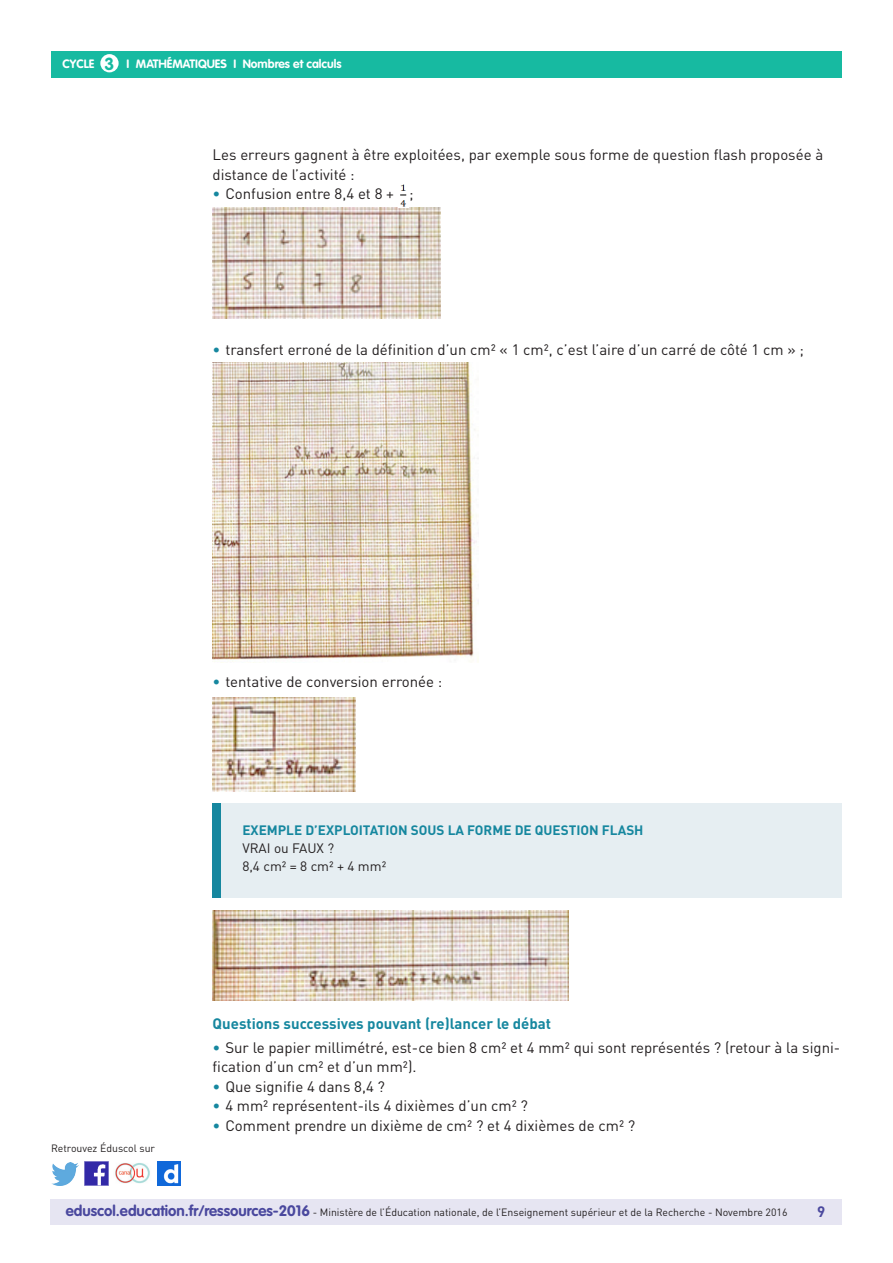
<style>
.page{position:relative;width:893px;height:1263px;background:#fff}
.page>*{position:absolute;margin:0;border:0;box-sizing:border-box;transform-origin:0 0}
.t1{font:700 17.25px "VAG Rounded Std";color:#17baa1}
._08_Liste_à_puces_ni{font:15px/19.5px "DIN Pro";color:#231f20}
._06_Texte_courant{font:15px/19.5px "DIN Pro";color:#231f20}
._05_Titre_de_niveau{font:700 15px "DIN Pro";color:#16879f}
.t2{font:700 15px "DIN Pro";color:#4a489e}
._15_Titre_encadré{font:700 13.5px "DIN Pro";color:#16879f}
._15_texte_encadré{font:13.5px "DIN Pro";color:#231f20}
.t3{font:700 12px "VAG Rounded Std";color:#fff}
.t4{font:10.5px "DIN Pro";color:#231f20}
.s1{color:#16879f}
.s2{font-family:"VAG Rounded Std";font-weight:700;font-size:15px;color:#4a489e}
</style>
<div class="page">
<div style="left:50px;top:1199px;width:791px;height:26px;background:#e6e5f2"></div>
<div style="left:51px;top:51px;width:791px;height:27px;background:#17baa1"></div>
<div style="left:100px;top:54px;width:19px;height:18px;background:#fff;border-radius:50%"></div>
<img style="left:85px;top:1162px;width:23px;height:23px">
<img style="left:51px;top:1163px;width:28px;height:22px">
<img style="left:158px;top:1162px;width:22px;height:23px">
<img style="left:115px;top:1163px;width:35px;height:21px">
<img style="left:213px;top:208px;width:228px;height:111px">
<img style="left:213px;top:362px;width:265px;height:301px">
<img style="left:213px;top:697px;width:142px;height:95px">
<div style="left:213px;top:804px;width:629px;height:94px;background:#e6eef2"></div>
<div style="left:213px;top:804px;width:8px;height:94px;background:#16879f"></div>
<img style="left:213px;top:910px;width:355px;height:90px">
<img style="left:400px;top:184px;width:7px;height:23px">
<p class="t3" style="left:63px;top:57px;width:33px">CYCLE</p>
<p class="t3" style="left:127px;top:57px;width:217px">I MATHÉMATIQUES I Nombres et calculs</p>
<p class="t1" style="left:105px;top:53px;width:11px">3</p>
<p class="_06_Texte_courant" style="left:213px;top:145px;width:612px">Les erreurs gagnent à être exploitées, par exemple sous forme de question flash proposée à distance de l’activité :</p>
<p class="_08_Liste_à_puces_ni" style="left:213px;top:184px;width:202px"><span class="s1">•</span> Confusion entre 8,4 et 8 + ;</p>
<p class="_08_Liste_à_puces_ni" style="left:213px;top:340px;width:593px"><span class="s1">•</span> transfert erroné de la définition d’un cm² « 1 cm², c’est l’aire d’un carré de côté 1 cm » ;</p>
<p class="_08_Liste_à_puces_ni" style="left:213px;top:671px;width:231px"><span class="s1">•</span> tentative de conversion erronée :</p>
<p class="_15_Titre_encadré" style="left:242px;top:821px;width:403px">EXEMPLE D’EXPLOITATION SOUS LA FORME DE QUESTION FLASH</p>
<p class="_15_texte_encadré" style="left:242px;top:840px;width:93px">VRAI ou FAUX ?</p>
<p class="_15_texte_encadré" style="left:242px;top:858px;width:145px">8,4 cm² = 8 cm² + 4 mm²</p>
<p class="t4" style="left:51px;top:1141px;width:106px">Retrouvez Éduscol sur</p>
<p class="_05_Titre_de_niveau" style="left:213px;top:1014px;width:340px">Questions successives pouvant (re)lancer le débat</p>
<p class="_08_Liste_à_puces_ni" style="left:213px;top:1037px;width:629px"><span class="s1">•</span> Sur le papier millimétré, est-ce bien 8 cm² et 4 mm² qui sont représentés ? (retour à la signi&shy;fication d’un cm² et d’un mm²).</p>
<p class="_08_Liste_à_puces_ni" style="left:213px;top:1076px;width:174px"><span class="s1">•</span> Que signifie 4 dans 8,4 ?</p>
<p class="_08_Liste_à_puces_ni" style="left:213px;top:1096px;width:317px"><span class="s1">•</span> 4 mm² représentent-ils 4 dixièmes d’un cm² ?</p>
<p class="_08_Liste_à_puces_ni" style="left:213px;top:1115px;width:424px"><span class="s1">•</span> Comment prendre un dixième de cm² ? et 4 dixièmes de cm² ?</p>
<p class="t4" style="left:66px;top:1205px;width:723px"><span class="s2">eduscol.education.fr/ressources-2016</span> - Ministère de l’Éducation nationale, de l’Enseignement supérieur et de la Recherche - Novembre 2016</p>
<p class="t2" style="left:817px;top:1201px;width:10px">9</p>
</div>
